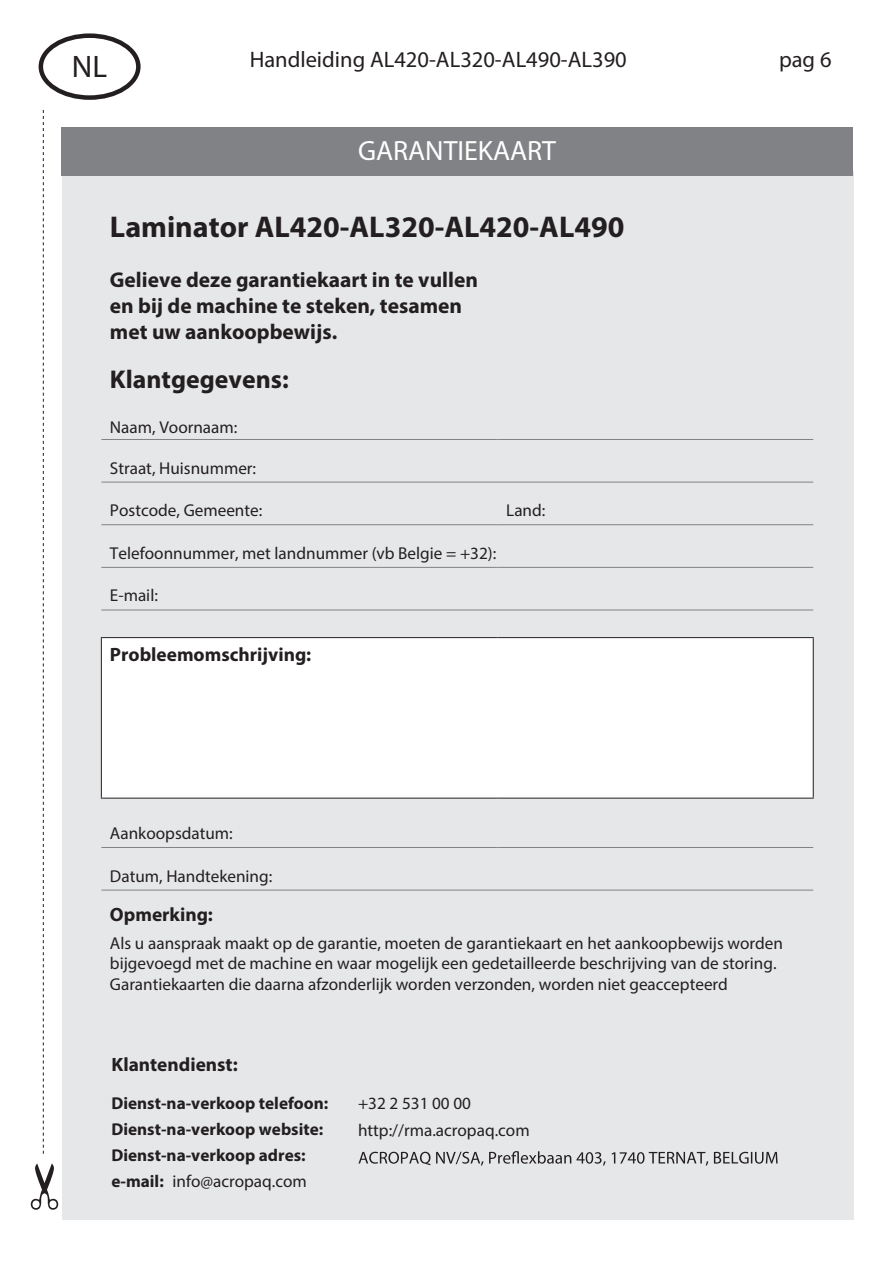
<style>
.page{position:relative;width:893px;height:1263px;background:#fff}
.page>*{position:absolute;margin:0;border:0;box-sizing:border-box;transform-origin:0 0}
.t1{font:31.2px "Myriad Pro";color:#231f20}
.t2{font:700 30px "Myriad Pro";color:#231f20}
.t3{font:27.9px "Myriad Pro";color:#fff}
.t4{font:700 25.8px "Myriad Pro";color:#231f20}
.t5{font:22.5px "Myriad Pro";color:#231f20}
.t6{font:700 21.45px/25.8px "Myriad Pro";color:#231f20}
.t7{font:700 19.35px "Myriad Pro";color:#231f20}
.t8{font:17.25px/20.5px "Myriad Pro";color:#231f20}
.t9{font:700 17.25px/26px "Myriad Pro";color:#231f20}
</style>
<div class="page">
<svg style="left:43px;top:110px;width:1px;height:1044px"></svg>
<svg style="left:31px;top:1163px;width:27px;height:47px"></svg>
<div style="left:62px;top:171px;width:791px;height:1049px;background:#e6e7e9"></div>
<div style="left:62px;top:127px;width:791px;height:49px;background:#808285"></div>
<div style="left:101px;top:638px;width:712px;height:160px;background:#fff"></div>
<hr style="left:101px;top:637px;width:397px;height:1px;background:#231f20">
<hr style="left:101px;top:638px;width:1px;height:159px;background:#231f20">
<hr style="left:498px;top:637px;width:316px;height:1px;background:#231f20">
<hr style="left:813px;top:638px;width:1px;height:159px;background:#231f20">
<hr style="left:101px;top:798px;width:397px;height:1px;background:#231f20">
<hr style="left:498px;top:798px;width:316px;height:1px;background:#231f20">
<hr style="left:101px;top:439px;width:397px;height:1px;background:#808285">
<hr style="left:498px;top:439px;width:315px;height:1px;background:#808285">
<hr style="left:101px;top:482px;width:397px;height:1px;background:#808285">
<hr style="left:498px;top:482px;width:315px;height:1px;background:#808285">
<hr style="left:101px;top:524px;width:397px;height:1px;background:#808285">
<hr style="left:498px;top:524px;width:315px;height:1px;background:#808285">
<hr style="left:101px;top:567px;width:397px;height:1px;background:#808285">
<hr style="left:498px;top:567px;width:315px;height:1px;background:#808285">
<hr style="left:101px;top:610px;width:397px;height:1px;background:#808285">
<hr style="left:498px;top:610px;width:315px;height:1px;background:#808285">
<hr style="left:101px;top:847px;width:397px;height:1px;background:#808285">
<hr style="left:498px;top:847px;width:315px;height:1px;background:#808285">
<hr style="left:101px;top:890px;width:397px;height:1px;background:#808285">
<hr style="left:498px;top:890px;width:315px;height:1px;background:#808285">
<svg style="left:358px;top:1151px;width:420px;height:14px"></svg>
<div style="left:39px;top:33px;width:102px;height:67px;border:4px solid #231f20;border-radius:50%"></div>
<h1 class="t1" style="left:72px;top:51px;width:37px">NL</h1>
<h3 class="t5" style="left:250px;top:48px;width:379px">Handleiding AL420-AL320-AL490-AL390</h3>
<h3 class="t5" style="left:779px;top:48px;width:54px">pag 6</h3>
<h3 class="t3" style="left:358px;top:137px;width:200px">GARAN EIT KAAR T</h3>
<h2 class="t2" style="left:110px;top:216px;width:516px">Laminator AL420-AL320-AL420-AL490</h2>
<p class="t6" style="left:110px;top:269px;width:369px">Gelieve deze garantiekaart in te vullen en bij de machine te steken, tesamen met uw aankoopbewijs.</p>
<h3 class="t4" style="left:110px;top:370px;width:180px">Klantgegevens:</h3>
<p class="t8" style="left:110px;top:418px;width:129px">Naam, Voornaam:</p>
<p class="t8" style="left:110px;top:458px;width:148px">Straat, Huisnummer:</p>
<p class="t8" style="left:110px;top:501px;width:154px">Postcode, Gemeente:</p>
<p class="t8" style="left:506px;top:501px;width:41px">Land:</p>
<p class="t8" style="left:110px;top:543px;width:388px">Telefoonnummer, met landnummer (vb Belgie = +32):</p>
<p class="t8" style="left:110px;top:586px;width:49px">E-mail:</p>
<p class="t7" style="left:110px;top:647px;width:203px">Probleemomschrijving:</p>
<p class="t8" style="left:110px;top:823px;width:124px">Aankoopsdatum:</p>
<p class="t8" style="left:110px;top:866px;width:164px">Datum, Handtekening:</p>
<p class="t7" style="left:110px;top:907px;width:105px">Opmerking:</p>
<p class="t8" style="left:110px;top:933px;width:674px">Als u aanspraak maakt op de garantie, moeten de garantiekaart en het aankoopbewijs worden bijgevoegd met de machine en waar mogelijk een gedetailleerde beschrijving van de storing.<br>Garantiekaarten die daarna afzonderlijk worden verzonden, worden niet geaccepteerd</p>
<p class="t7" style="left:111px;top:1057px;width:128px">Klantendienst:</p>
<p class="t9" style="left:111px;top:1091px;width:218px">Dienst-na-verkoop telefoon:<br>Dienst-na-verkoop website:<br>Dienst-na-verkoop adres: e-mail:</p>
<p class="t8" style="left:172px;top:1171px;width:136px">info@acropaq.com</p>
<p class="t8" style="left:358px;top:1090px;width:173px;line-height:26.8px">+32 2 531 00 00 http://rma.acropaq.com</p>
</div>
